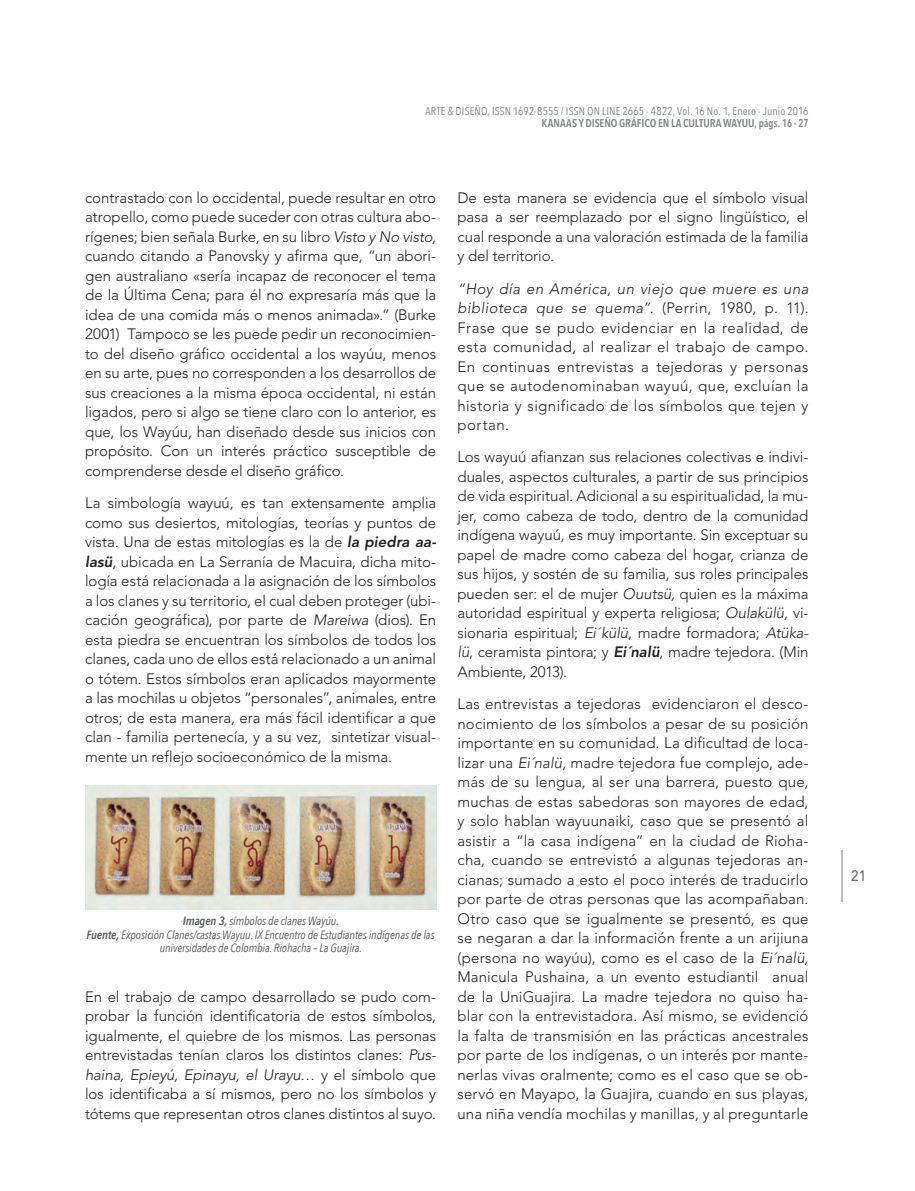
<style>
.page{position:relative;width:915px;height:1191px;background:#fff}
.page>*{position:absolute;margin:0;border:0;box-sizing:border-box;transform-origin:0 0}
.General{font:300 15px/19.5px "Avenir LT Std";color:#231f20;text-align:justify}
.t1{font:500 15px "Avenir LT Std";color:#6c6d70;scale:.9 1}
.Pie_de_foto{font:italic 12px/13.5px "Avenir Next Condensed";letter-spacing:-.01em;color:#57585a;text-align:center}
.t2{font:11.25px "Avenir Next Condensed";letter-spacing:.015em;color:#808285}
.t3{font:600 11.25px "Avenir Next Condensed";letter-spacing:-.005em;color:#808285}
.s1{font-style:italic}
.s2{font-weight:800;font-style:italic}
.s3{font-weight:600}
</style>
<div class="page">
<hr style="left:840px;top:850px;width:2px;height:51px;background:#bcbdc0">
<img style="left:85px;top:785px;width:351px;height:124px">
<p class="t2" style="left:425px;top:102px;width:384px">ARTE &amp; DISEÑO, ISSN 1692-8555 / ISSN ON LINE 2665 - 4822, Vol. 16 No. 1, Enero - Junio 2016</p>
<p class="t3" style="left:541px;top:114px;width:268px">KANAAS Y DISEÑO GRÁFICO EN LA CULTURA WAYUU, págs. 16 - 27</p>
<p class="General" style="left:85px;top:188px;width:352px">contrastado con lo occidental, puede resultar en otro atropello, como puede suceder con otras cultura abo&shy;rígenes; bien señala Burke, en su libro <span class="s1">Visto y No visto</span>, cuando citando a Panovsky y afirma que, “un abori&shy;gen australiano «sería incapaz de reconocer el tema de la Última Cena; para él no expresaría más que la idea de una comida más o menos animada».” (Burke 2001) Tampoco se les puede pedir un reconocimien&shy;to del diseño gráfico occidental a los wayúu, menos en su arte, pues no corresponden a los desarrollos de sus creaciones a la misma época occidental, ni están ligados, pero si algo se tiene claro con lo anterior, es que, los Wayúu, han diseñado desde sus inicios con propósito. Con un interés práctico susceptible de comprenderse desde el diseño gráfico.</p>
<p class="General" style="left:85px;top:493px;width:352px">La simbología wayuú, es tan extensamente amplia como sus desiertos, mitologías, teorías y puntos de vista. Una de estas mitologías es la de <span class="s2">la piedra aa&shy;lasü</span>, ubicada en La Serranía de Macuira, dicha mito&shy;logía está relacionada a la asignación de los símbolos a los clanes y su territorio, el cual deben proteger (ubi&shy;cación geográfica), por parte de <span class="s1">Mareiwa</span> (dios). En esta piedra se encuentran los símbolos de todos los clanes, cada uno de ellos está relacionado a un animal o tótem. Estos símbolos eran aplicados mayormente a las mochilas u objetos “personales”, animales, entre otros; de esta manera, era más fácil identificar a que clan - familia pertenecía, y a su vez, sintetizar visual&shy;mente un reflejo socioeconómico de la misma.</p>
<p class="Pie_de_foto" style="left:183px;top:914px;width:157px"><span class="s3">Imagen 3,</span> símbolos de clanes Wayúu.</p>
<p class="Pie_de_foto" style="left:87px;top:928px;width:349px"><span class="s3">Fuente,</span> Exposición Clanes/castas Wayuu. IX Encuentro de Estudiantes indígenas de las universidades de Colombia. Riohacha – La Guajira.</p>
<p class="General" style="left:85px;top:987px;width:352px">En el trabajo de campo desarrollado se pudo com&shy;probar la función identificatoria de estos símbolos, igualmente, el quiebre de los mismos. Las personas entrevistadas tenían claros los distintos clanes: <span class="s1">Pus&shy;haina, Epieyú, Epinayu, el Urayu…</span> y el símbolo que los identificaba a sí mismos<span class="s1">,</span> pero no los símbolos y tótems que representan otros clanes distintos al suyo.</p>
<p class="General" style="left:457px;top:188px;width:352px">De esta manera se evidencia que el símbolo visual pasa a ser reemplazado por el signo lingüístico, el cual responde a una valoración estimada de la familia y del territorio.</p>
<p class="General" style="left:457px;top:279px;width:352px"><span class="s1">“Hoy día en América, un viejo que muere es una biblioteca que se quema”.</span> (Perrin, 1980, p. 11).<br>Frase que se pudo evidenciar en la realidad, de esta comunidad, al realizar el trabajo de campo.<br>En continuas entrevistas a tejedoras y personas que se autodenominaban wayuú, que, excluían la historia y significado de los símbolos que tejen y portan.</p>
<p class="General" style="left:457px;top:447px;width:352px">Los wayuú afianzan sus relaciones colectivas e indivi&shy;duales, aspectos culturales, a partir de sus principios de vida espiritual. Adicional a su espiritualidad, la mu&shy;jer, como cabeza de todo, dentro de la comunidad indígena wayuú, es muy importante. Sin exceptuar su papel de madre como cabeza del hogar, crianza de sus hijos, y sostén de su familia, sus roles principales pueden ser: el de mujer <span class="s1">Ouutsü,</span> quien es la máxima autoridad espiritual y experta religiosa; <span class="s1">Oulakülü</span>, vi&shy;sionaria espiritual; <span class="s1">Ei´külü</span>, madre formadora; <span class="s1">Atüka&shy;lü</span>, ceramista pintora; y <span class="s2">Ei´nalü</span>, madre tejedora. (Min Ambiente, 2013).</p>
<p class="General" style="left:457px;top:694px;width:352px">Las entrevistas a tejedoras evidenciaron el desco&shy;nocimiento de los símbolos a pesar de su posición importante en su comunidad. La dificultad de loca&shy;lizar una <span class="s1">Ei´nalü</span>, madre tejedora fue complejo, ade&shy;más de su lengua, al ser una barrera, puesto que, muchas de estas sabedoras son mayores de edad, y solo hablan wayuunaiki, caso que se presentó al asistir a “la casa indígena” en la ciudad de Rioha&shy;cha, cuando se entrevistó a algunas tejedoras an&shy;cianas; sumado a esto el poco interés de traducirlo por parte de otras personas que las acompañaban.<br>Otro caso que se igualmente se presentó, es que se negaran a dar la información frente a un arijiuna (persona no wayúu), como es el caso de la <span class="s1">Ei´nalü, </span>Manicula Pushaina, a un evento estudiantil anual de la UniGuajira. La madre tejedora no quiso ha&shy;blar con la entrevistadora. Así mismo, se evidenció la falta de transmisión en las prácticas ancestrales por parte de los indígenas, o un interés por mante&shy;nerlas vivas oralmente; como es el caso que se ob&shy;servó en Mayapo, la Guajira, cuando en sus playas, una niña vendía mochilas y manillas, y al preguntarle</p>
<p class="t1" style="left:850px;top:867px;width:18px">21</p>
</div>
